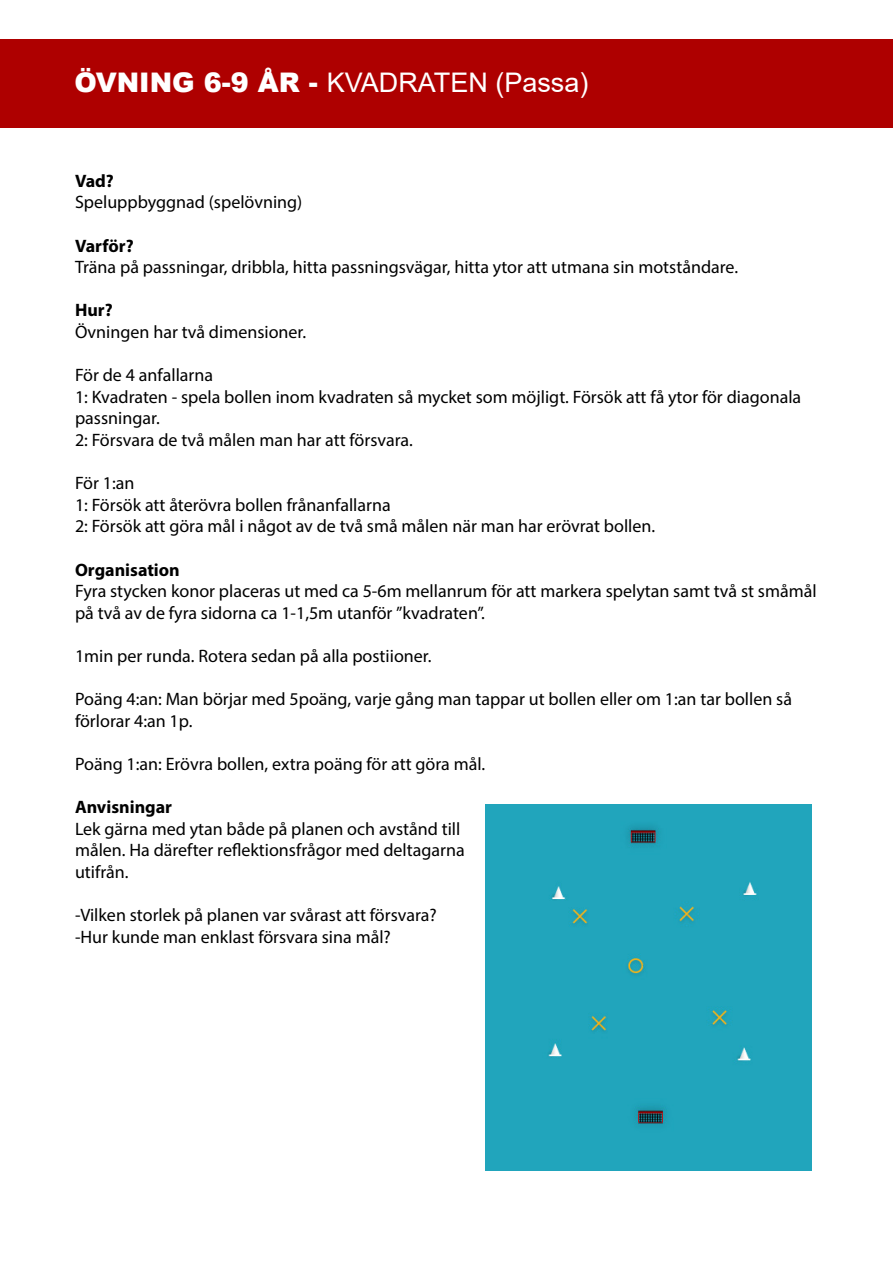
<style>
.page{position:relative;width:893px;height:1263px;background:#fff}
.page>*{position:absolute;margin:0;border:0;box-sizing:border-box;transform-origin:0 0}
.t1{font:27px "Arial";color:#fff}
.t2{font:18px/21.6px "Myriad Pro";color:#000}
.t3{font:700 18px "Myriad Pro";color:#000}
.s1{font-weight:900}
</style>
<div class="page">
<div style="left:0;top:39px;width:893px;height:89px;background:#ae0000"></div>
<div style="left:485px;top:805px;width:327px;height:365px;background:#21a5bc"></div>
<p class="t1" style="left:74px;top:64px;width:515px"><span class="s1">ÖVNING 6-9 ÅR -</span> KVADRATEN (Passa)</p>
<p class="t3" style="left:75px;top:169px;width:40px">Vad?</p>
<p class="t2" style="left:75px;top:191px;width:229px">Speluppbyggnad (spelövning)</p>
<p class="t3" style="left:75px;top:234px;width:60px">Varför?</p>
<p class="t2" style="left:75px;top:256px;width:665px">Träna på passningar, dribbla, hitta passningsvägar, hitta ytor att utmana sin motståndare.</p>
<p class="t3" style="left:75px;top:298px;width:39px">Hur?</p>
<p class="t2" style="left:75px;top:321px;width:233px">Övningen har två dimensioner.</p>
<p class="t2" style="left:75px;top:364px;width:140px">För de 4 anfallarna</p>
<p class="t2" style="left:75px;top:386px;width:728px">1: Kvadraten - spela bollen inom kvadraten så mycket som möjligt. Försök att få ytor för diagonala passningar.</p>
<p class="t2" style="left:75px;top:429px;width:339px">2: Försvara de två målen man har att försvara.</p>
<p class="t2" style="left:75px;top:472px;width:61px">För 1:an</p>
<p class="t2" style="left:75px;top:494px;width:317px">1: Försök att återövra bollen frånanfallarna</p>
<p class="t2" style="left:75px;top:515px;width:582px">2: Försök att göra mål i något av de två små målen när man har erövrat bollen.</p>
<p class="t3" style="left:75px;top:558px;width:106px">Organisation</p>
<p class="t2" style="left:75px;top:580px;width:743px">Fyra stycken konor placeras ut med ca 5-6m mellanrum för att markera spelytan samt två st småmål på två av de fyra sidorna ca 1-1,5m utanför ”kvadraten”.</p>
<p class="t2" style="left:75px;top:645px;width:358px">1min per runda. Rotera sedan på alla postiioner.</p>
<p class="t2" style="left:75px;top:688px;width:718px">Poäng 4:an: Man börjar med 5poäng, varje gång man tappar ut bollen eller om 1:an tar bollen så förlorar 4:an 1p.</p>
<p class="t2" style="left:75px;top:753px;width:412px">Poäng 1:an: Erövra bollen, extra poäng för att göra mål.</p>
<p class="t3" style="left:75px;top:795px;width:99px">Anvisningar</p>
<p class="t2" style="left:75px;top:818px;width:391px">Lek gärna med ytan både på planen och avstånd till målen. Ha därefter reflektionsfrågor med deltagarna utifrån.</p>
<p class="t2" style="left:75px;top:904px;width:363px">-Vilken storlek på planen var svårast att försvara?</p>
<p class="t2" style="left:75px;top:926px;width:317px">-Hur kunde man enklast försvara sina mål?</p>
</div>
